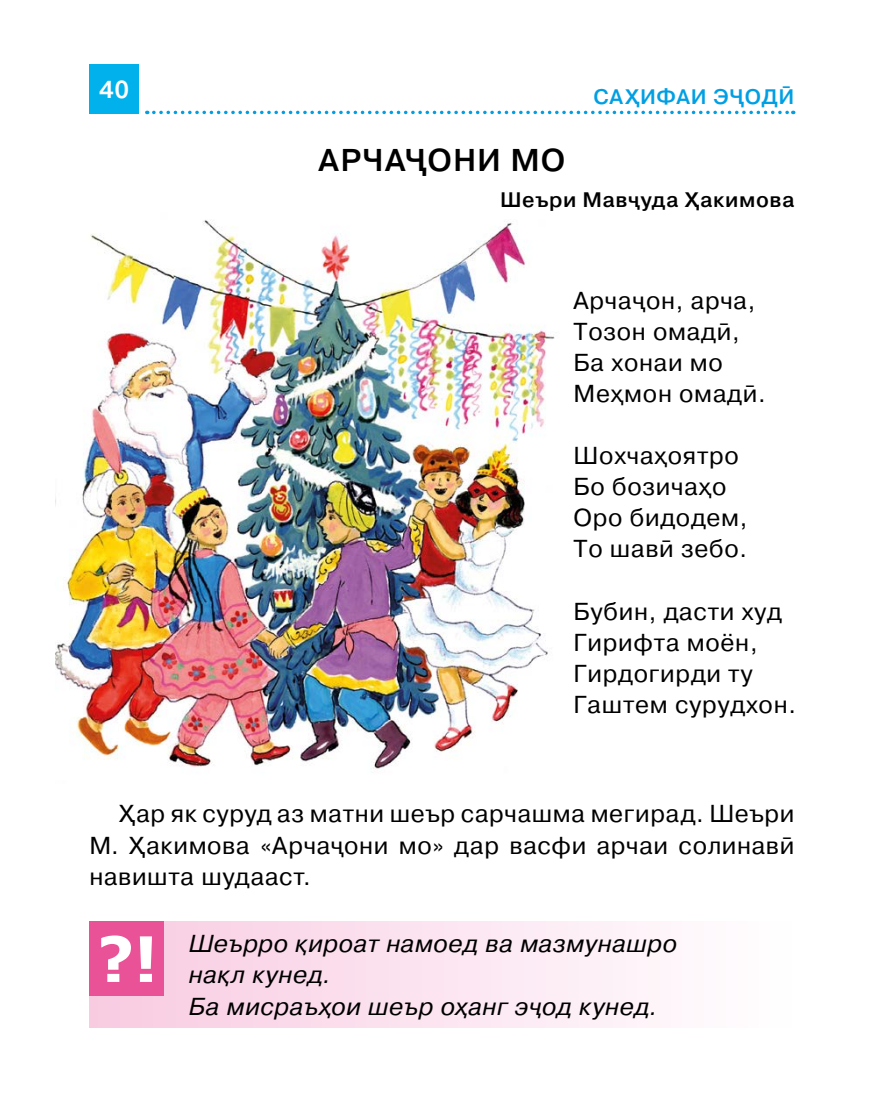
<style>
.page{position:relative;width:869px;height:1117px;background:#fff}
.page>*{position:absolute;margin:0;border:0;box-sizing:border-box;transform-origin:0 0}
.t1{font:500 31.5px "Pragmatica";letter-spacing:.03em;color:#000}
.t2{font:24.5px/31.2px "Pragmatica";letter-spacing:.03em;color:#000}
.t3{font:italic 24.5px/31.5px "Pragmatica";letter-spacing:.025em;color:#000}
.t4{font:500 24.5px "Pragmatica";color:#fff}
.t5{font:500 21px "Pragmatica";letter-spacing:.03em;color:#000}
.t6{font:500 21px "Pragmatica";letter-spacing:.035em;color:#009fe3}
</style>
<div class="page">
<div style="left:89px;top:64px;width:50px;height:50px;background:#00b1eb"></div>
<svg style="left:154px;top:111px;width:639px;height:3px"></svg>
<img style="left:56px;top:220px;width:499px;height:550px">
<div style="left:89px;top:921px;width:705px;height:106px;background:linear-gradient(to right,#f8c8df,#fff)"></div>
<div style="left:89px;top:921px;width:75px;height:74px;background:#ea5297"></div>
<svg style="left:101px;top:935px;width:51px;height:46px"></svg>
<p class="t4" style="left:99px;top:74px;width:32px">40</p>
<p class="t6" style="left:593px;top:83px;width:202px">САҲИФАИ ЭҶОДӢ</p>
<p class="t1" style="left:318px;top:140px;width:248px">АРЧАҶОНИ МО</p>
<p class="t5" style="left:500px;top:186px;width:295px">Шеъри Мавҷуда Ҳакимова</p>
<p class="t2" style="left:573px;top:285px;width:194px">Арчаҷон, арча,<br>Тозон омадӣ,<br>Ба хонаи мо<br>Меҳмон омадӣ.</p>
<p class="t2" style="left:573px;top:440px;width:175px">Шохчаҳоятро<br>Бо бозичаҳо<br>Оро бидодем,<br>То шавӣ зебо.</p>
<p class="t2" style="left:573px;top:596px;width:224px">Бубин, дасти худ<br>Гирифта моён,<br>Гирдогирди ту<br>Гаштем сурудхон.</p>
<p class="t2" style="left:89px;top:798px;width:706px;text-align:justify;text-indent:30px">Ҳар як суруд аз матни шеър сарчашма мегирад. Шеъри М. Ҳакимова «Арчаҷони мо» дар васфи арчаи солинавӣ навишта шудааст.</p>
<p class="t3" style="left:189px;top:927px;width:490px">Шеърро қироат намоед ва мазмунашро нақл кунед.<br>Ба мисраъҳои шеър оҳанг эҷод кунед.</p>
</div>
